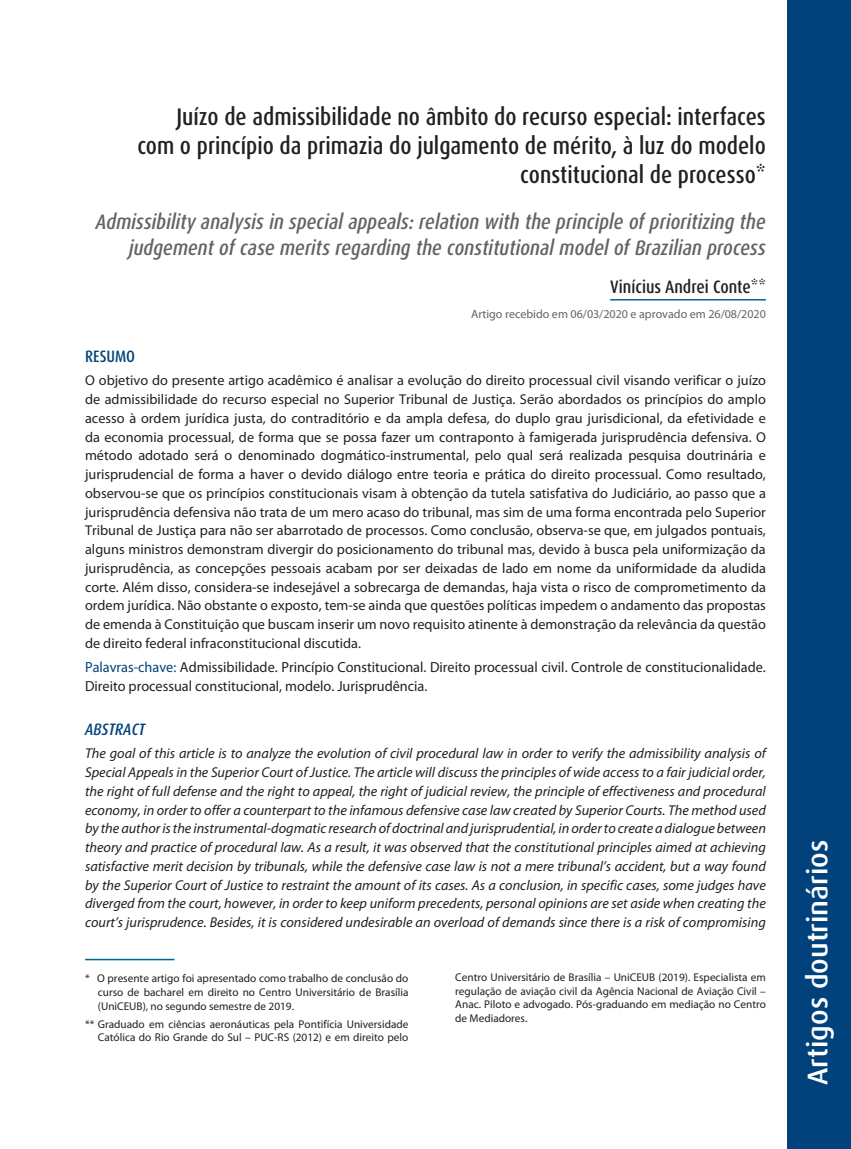
<style>
.page{position:relative;width:851px;height:1149px;background:#fff}
.page>*{position:absolute;margin:0;border:0;box-sizing:border-box;transform-origin:0 0}
.t1{font:500 28.5px "Dax Pro";color:#fff}
._00_-_TÍTULO{font:500 condensed 24px/28.8px "Dax Pro";color:#231f20;text-align:right}
._00_-_Título_em_ingl{font:italic 500 condensed 21px/25.2px "Dax Pro";color:#636366;text-align:right}
._01_-_AUTOR{font:500 condensed 18px "Dax Pro";color:#231f20}
._00_-_Resumo_abstrac{font:italic 500 condensed 16.5px "Dax Pro";color:#01427c}
._00_-_Resumo_abstrac-2{font:500 condensed 16.5px "Dax Pro";color:#01427c}
._03_-_TEXTO_RESUMO{font:14.7px/19.4px "Myriad Pro";color:#231f20}
._03_-_TEXTO_RESUMO-2{font:14.25px/18.8px "Myriad Pro";color:#231f20;text-align:justify}
._03_-_TEXTO_RESUMO-3{font:italic 14.25px/18.8px "Myriad Pro";color:#231f20;text-align:justify}
._03_1_-_Artigo_Receb{font:12px "Myriad Pro";color:#636366}
._09_-_NOTAS_DOIS_NUM{font:11.25px/13.5px "Myriad Pro";color:#231f20;text-align:right}
._08_-_NOTA_fio_acima{font:11.25px/14.2px "Myriad Pro";color:#231f20;text-align:justify}
.s1{color:#01427c}
</style>
<div class="page">
<div style="left:787px;top:0;width:63px;height:1148px;background:#01427c"></div>
<hr style="left:610px;top:299px;width:155px;height:1px;background:#006494">
<hr style="left:85px;top:958px;width:89px;height:2px;background:#006494">
<p class="_00_-_TÍTULO" style="left:137px;top:103px;width:630px">Juízo de admissibilidade no âmbito do recurso especial: interfaces com o princípio da primazia do julgamento de mérito, à luz do modelo constitucional de processo*</p>
<p class="_00_-_Título_em_ingl" style="left:96px;top:210px;width:671px">Admissibility analysis in special appeals: relation with the principle of prioritizing the judgement of case merits regarding the constitutional model of Brazilian process</p>
<p class="_01_-_AUTOR" style="left:610px;top:275px;width:157px">Vinícius Andrei Conte**</p>
<p class="_03_1_-_Artigo_Receb" style="left:471px;top:306px;width:296px">Artigo recebido em 06/03/2020 e aprovado em 26/08/2020</p>
<p class="_00_-_Resumo_abstrac-2" style="left:85px;top:346px;width:52px">RESUMO</p>
<p class="_03_-_TEXTO_RESUMO-2" style="left:85px;top:371px;width:682px">O objetivo do presente artigo acadêmico é analisar a evolução do direito processual civil visando verificar o juízo de admissibilidade do recurso especial no Superior Tribunal de Justiça. Serão abordados os princípios do amplo acesso à ordem jurídica justa, do contraditório e da ampla defesa, do duplo grau jurisdicional, da efetividade e da economia processual, de forma que se possa fazer um contraponto à famigerada jurisprudência defensiva. O método adotado será o denominado dogmático-instrumental, pelo qual será realizada pesquisa doutrinária e jurisprudencial de forma a haver o devido diálogo entre teoria e prática do direito processual. Como resultado, observou-se que os princípios constitucionais visam à obtenção da tutela satisfativa do Judiciário, ao passo que a jurisprudência defensiva não trata de um mero acaso do tribunal, mas sim de uma forma encontrada pelo Superior Tribunal de Justiça para não ser abarrotado de processos. Como conclusão, observa-se que, em julgados pontuais, alguns ministros demonstram divergir do posicionamento do tribunal mas, devido à busca pela uniformização da jurisprudência, as concepções pessoais acabam por ser deixadas de lado em nome da uniformidade da aludida corte. Além disso, considera-se indesejável a sobrecarga de demandas, haja vista o risco de comprometimento da ordem jurídica. Não obstante o exposto, tem-se ainda que questões políticas impedem o andamento das propostas de emenda à Constituição que buscam inserir um novo requisito atinente à demonstração da relevância da questão de direito federal infraconstitucional discutida.</p>
<p class="_03_-_TEXTO_RESUMO" style="left:85px;top:656px;width:682px"><span class="s1">Palavras-chave:</span> Admissibilidade. Princípio Constitucional. Direito processual civil. Controle de constitucionalidade.<br>Direito processual constitucional, modelo. Jurisprudência.</p>
<p class="_00_-_Resumo_abstrac" style="left:85px;top:718px;width:62px">ABSTRACT</p>
<p class="_03_-_TEXTO_RESUMO-3" style="left:85px;top:743px;width:682px">The goal of this article is to analyze the evolution of civil procedural law in order to verify the admissibility analysis of Special Appeals in the Superior Court of Justice. The article will discuss the principles of wide access to a fair judicial order, the right of full defense and the right to appeal, the right of judicial review, the principle of effectiveness and procedural economy, in order to offer a counterpart to the infamous defensive case law created by Superior Courts. The method used by the author is the instrumental-dogmatic research of doctrinal and jurisprudential, in order to create a dialogue between theory and practice of procedural law. As a result, it was observed that the constitutional principles aimed at achieving satisfactive merit decision by tribunals, while the defensive case law is not a mere tribunal’s accident, but a way found by the Superior Court of Justice to restraint the amount of its cases. As a conclusion, in specific cases, some judges have diverged from the court, however, in order to keep uniform precedents, personal opinions are set aside when creating the court’s jurisprudence. Besides, it is considered undesirable an overload of demands since there is a risk of compromising</p>
<p class="_08_-_NOTA_fio_acima" style="left:98px;top:970px;width:312px;text-indent:-13px">* O presente artigo foi apresentado como trabalho de conclusão do curso de bacharel em direito no Centro Universitário de Brasília (UniCEUB), no segundo semestre de 2019.</p>
<p class="_09_-_NOTAS_DOIS_NUM" style="left:85px;top:1016px;width:325px">** Graduado em ciências aeronáuticas pela Pontifícia Universidade<br>Católica do Rio Grande do Sul – PUC-RS (2012) e em direito pelo</p>
<p class="_09_-_NOTAS_DOIS_NUM" style="left:455px;top:970px;width:312px;text-align:justify">Centro Universitário de Brasília – UniCEUB (2019). Especialista em regulação de aviação civil da Agência Nacional de Aviação Civil – Anac. Piloto e advogado. Pós-graduando em mediação no Centro de Mediadores.</p>
<h1 class="t1" style="left:799px;top:1084px;width:247px;rotate:-90deg">Artigos doutrinários</h1>
</div>
